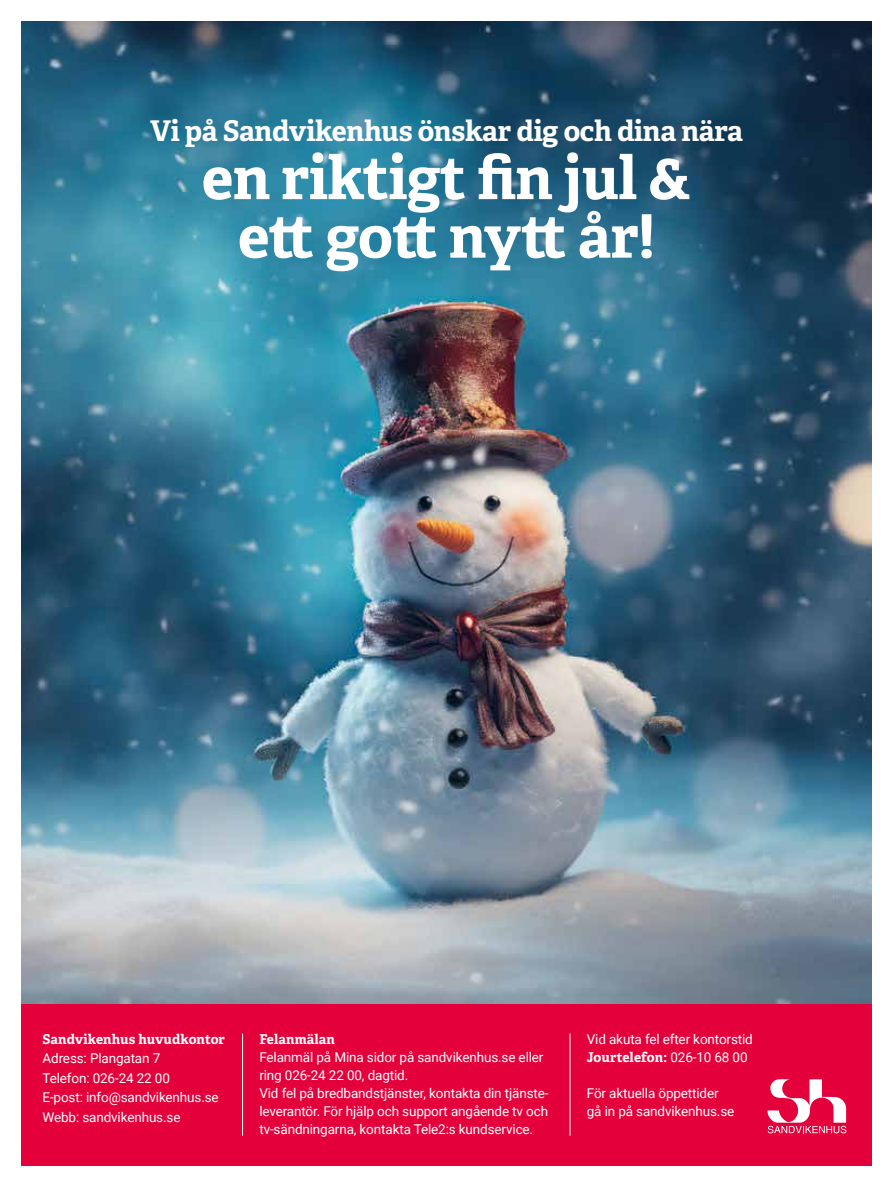
<style>
.page{position:relative;width:893px;height:1191px;background:#fff}
.page>*{position:absolute;margin:0;border:0;box-sizing:border-box;transform-origin:0 0}
.t1{font:700 60px/58.5px "Adelle";letter-spacing:-.01em;color:#fff;text-align:center}
.t2{font:700 28.5px "Adelle";letter-spacing:-.01em;color:#fff}
.t3{font:13.5px/18px "Roboto";letter-spacing:-.01em;color:#fff}
.t4{font:700 13.5px "Adelle";letter-spacing:.01em;color:#fff}
.s1{font-family:"Roboto";font-weight:400}
</style>
<div class="page">
<img style="left:21px;top:21px;width:851px;height:982px">
<div style="left:21px;top:1003px;width:851px;height:162px;background:#e4003a"></div>
<svg style="left:767px;top:1079px;width:79px;height:54px"></svg>
<hr style="left:242px;top:1033px;width:1px;height:102px;background:#fff">
<hr style="left:570px;top:1033px;width:1px;height:102px;background:#fff">
<h2 class="t2" style="left:150px;top:112px;width:594px">Vi på Sandvikenhus önskar dig och dina nära</h2>
<h1 class="t1" style="left:202px;top:149px;width:491px">en riktigt fin jul &amp; ett gott nytt år!</h1>
<p class="t4" style="left:43px;top:1030px;width:184px">Sandvikenhus huvudkontor</p>
<p class="t3" style="left:43px;top:1048px;width:178px;line-height:19.5px">Adress: Plangatan 7<br>Telefon: 026-24 22 00<br>E-post: info@sandvikenhus.se<br>Webb: sandvikenhus.se</p>
<p class="t4" style="left:259px;top:1030px;width:77px">Felanmälan</p>
<p class="t3" style="left:259px;top:1047px;width:291px">Felanmäl på Mina sidor på sandvikenhus.se eller ring 026-24 22 00, dagtid.<br>Vid fel på bredbandstjänster, kontakta din tjänste&shy;leverantör. För hjälp och support angående tv och tv-sändningarna, kontakta Tele2:s kundservice.</p>
<p class="t3" style="left:587px;top:1029px;width:168px">Vid akuta fel efter kontorstid</p>
<p class="t4" style="left:587px;top:1048px;width:162px">Jourtelefon: <span class="s1">026-10 68 00</span></p>
<p class="t3" style="left:587px;top:1083px;width:149px">För aktuella öppettider gå in på sandvikenhus.se</p>
</div>
